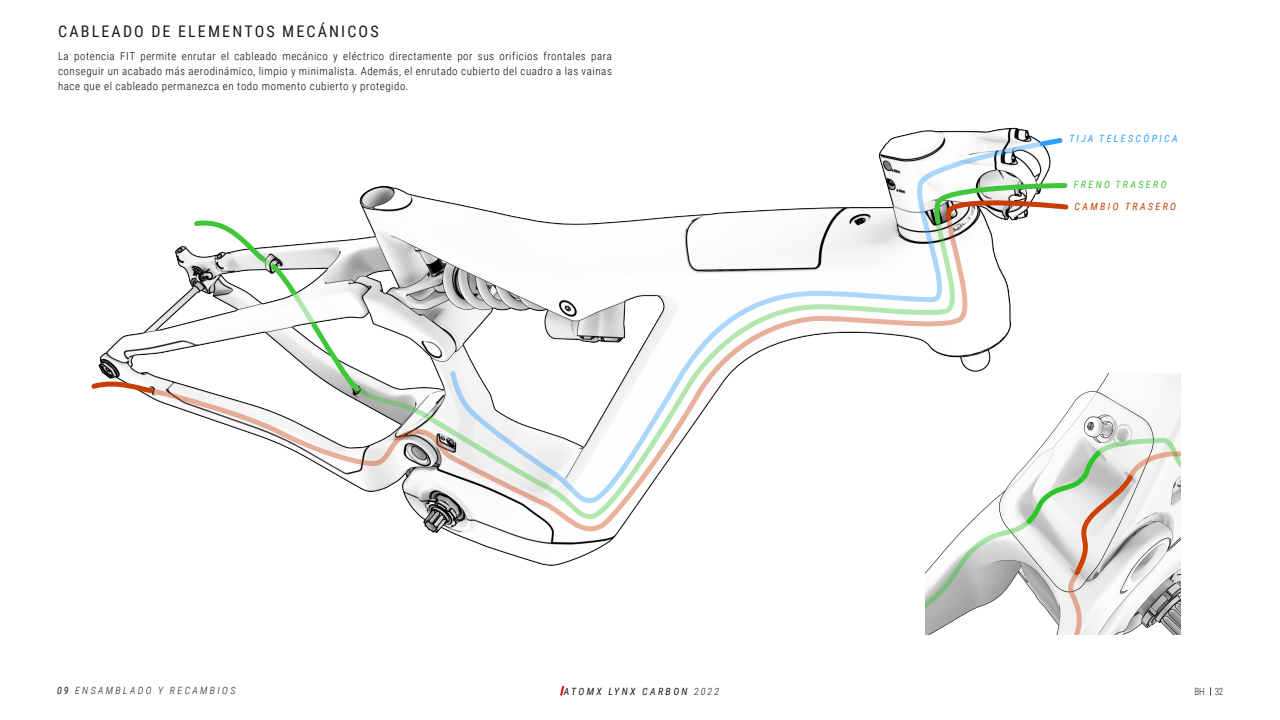
<style>
.page{position:relative;width:1280px;height:720px;background:#fff}
.page>*{position:absolute;margin:0;border:0;box-sizing:border-box;transform-origin:0 0}
.t1{font:16px "Roboto Condensed";letter-spacing:.135em;color:#1a1a1a}
.t2{font:300 11px/15px "Roboto Condensed";letter-spacing:.05em;color:#000;text-align:justify}
.t3{font:italic 300 10px "Roboto Condensed";letter-spacing:.235em;color:#1a1a1a}
.t4{font:italic 10px "Roboto Condensed";letter-spacing:.235em;color:#1a1a1a}
.t5{font:italic 10px "Roboto Condensed";letter-spacing:.235em;color:#2e9dfc}
.t6{font:italic 10px "Roboto Condensed";letter-spacing:.235em;color:#c93d05}
.t7{font:italic 10px "Roboto Condensed";letter-spacing:.235em;color:#41c63a}
.t8{font:300 10px "Roboto Condensed";color:#1a1a1a;scale:.9 1}
.s1{font-weight:400}
.s2{font-weight:300}
</style>
<div class="page">
<svg style="left:560px;top:686px;width:4px;height:9px"></svg>
<img style="left:98px;top:127px;width:953px;height:485px">
<img style="left:1048px;top:374px;width:133px;height:49px">
<svg style="left:926px;top:423px;width:255px;height:211px"></svg>
<svg style="left:1048px;top:181px;width:21px;height:46px"></svg>
<svg style="left:1036px;top:136px;width:27px;height:14px"></svg>
<svg style="left:91px;top:380px;width:56px;height:16px"></svg>
<svg style="left:147px;top:213px;width:828px;height:319px"></svg>
<svg style="left:350px;top:216px;width:612px;height:304px"></svg>
<svg style="left:448px;top:138px;width:600px;height:366px"></svg>
<svg style="left:191px;top:219px;width:173px;height:177px"></svg>
<h1 class="t1" style="left:58px;top:20px;width:322px">CABLEADO DE ELEMENTOS MECÁNICOS</h1>
<p class="t2" style="left:58px;top:48px;width:555px">La potencia FIT permite enrutar el cableado mecánico y eléctrico directamente por sus orificios frontales para conseguir un acabado más aerodinámico, limpio y minimalista. Además, el enrutado cubierto del cuadro a las vainas hace que el cableado permanezca en todo momento cubierto y protegido.</p>
<p class="t5" style="left:1069px;top:131px;width:110px">TIJA TELESCÓPICA</p>
<p class="t7" style="left:1074px;top:178px;width:94px">FRENO TRASERO</p>
<p class="t6" style="left:1075px;top:199px;width:103px">CAMBIO TRASERO</p>
<p class="t3" style="left:57px;top:684px;width:180px"><span class="s1">09</span> ENSAMBLADO Y RECAMBIOS</p>
<p class="t4" style="left:564px;top:685px;width:157px">ATOMX LYNX CARBON <span class="s2">2022</span></p>
<p class="t8" style="left:1194px;top:685px;width:34px">BH 32</p>
</div>
